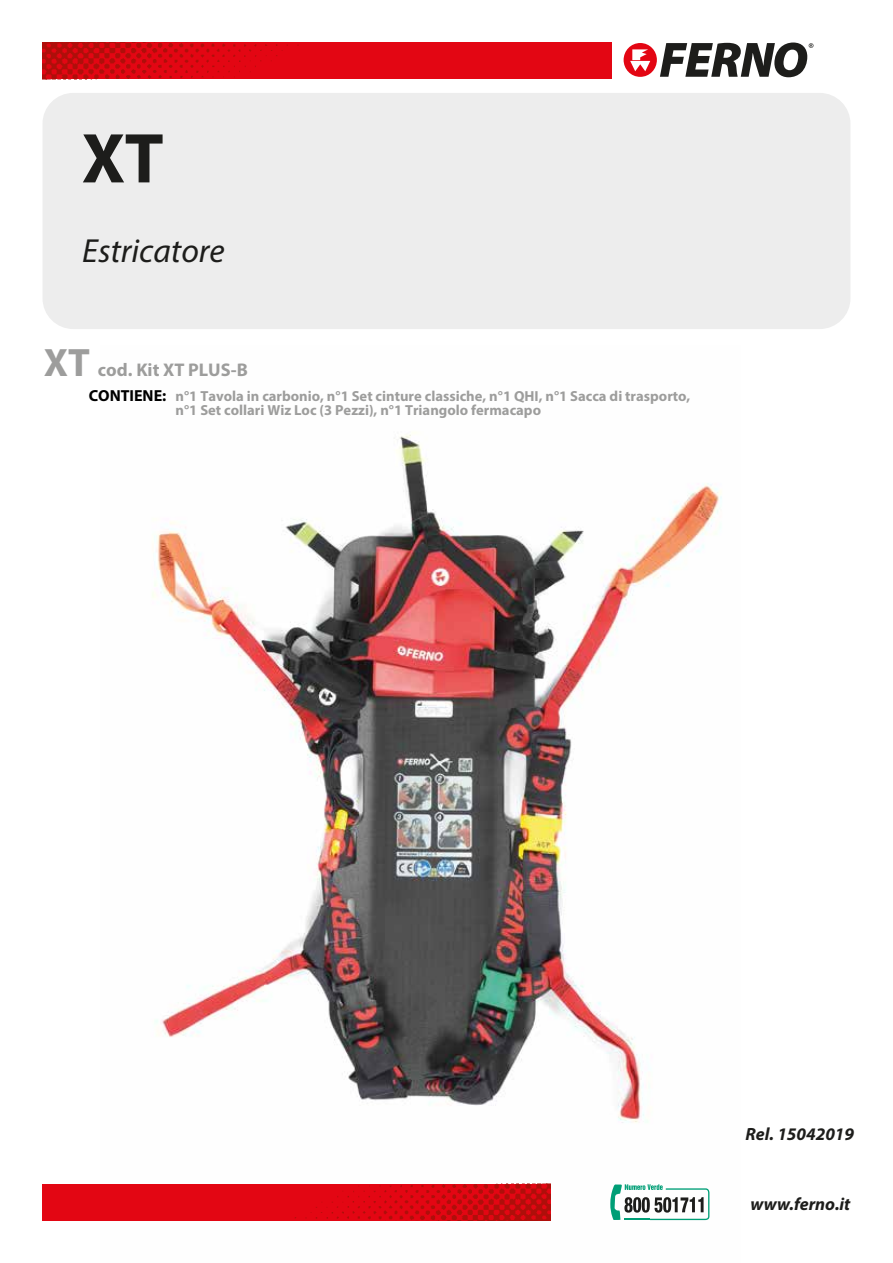
<style>
.page{position:relative;width:893px;height:1263px;background:#fff}
.page>*{position:absolute;margin:0;border:0;box-sizing:border-box;transform-origin:0 0}
.t1{font:700 71.1px "Myriad Pro";color:#1d1d1b}
.t2{font:italic 33.45px "Myriad Pro";color:#1d1d1b}
.t3{font:700 18.45px "Myriad Pro";color:#9d9d9c}
.t4{font:italic 700 17.7px "Myriad Pro";color:#1d1d1b}
.t5{font:700 16.05px "Myriad Pro";color:#000}
.t6{font:700 14.55px/14.2px "Myriad Pro";color:#9d9d9c}
.s1{font-size:39.75px}
</style>
<div class="page">
<img style="left:100px;top:432px;width:622px;height:789px">
<div style="left:43px;top:43px;width:569px;height:36px;background:#e30613"></div>
<img style="left:43px;top:43px;width:256px;height:36px">
<svg style="left:624px;top:43px;width:189px;height:34px"></svg>
<div style="left:43px;top:1184px;width:508px;height:36px;background:#e30613"></div>
<img style="left:295px;top:1184px;width:256px;height:36px">
<svg style="left:610px;top:1184px;width:99px;height:36px"></svg>
<div style="left:43px;top:93px;width:807px;height:236px;background:#ededed;border-radius:31px"></div>
<h1 class="t1" style="left:82px;top:112px;width:83px">XT</h1>
<h2 class="t2" style="left:82px;top:230px;width:144px">Estricatore</h2>
<p class="t3" style="left:44px;top:357px;width:205px"><span class="s1">XT</span> cod. Kit XT PLUS-B</p>
<p class="t5" style="left:89px;top:385px;width:79px">CONTIENE:</p>
<p class="t6" style="left:176px;top:388px;width:516px">n°1 Tavola in carbonio, n°1 Set cinture classiche, n°1 QHI, n°1 Sacca di trasporto, n°1 Set collari Wiz Loc (3 Pezzi), n°1 Triangolo fermacapo</p>
<p class="t4" style="left:746px;top:1122px;width:110px">Rel. 15042019</p>
<p class="t4" style="left:751px;top:1192px;width:101px">www.ferno.it</p>
</div>
